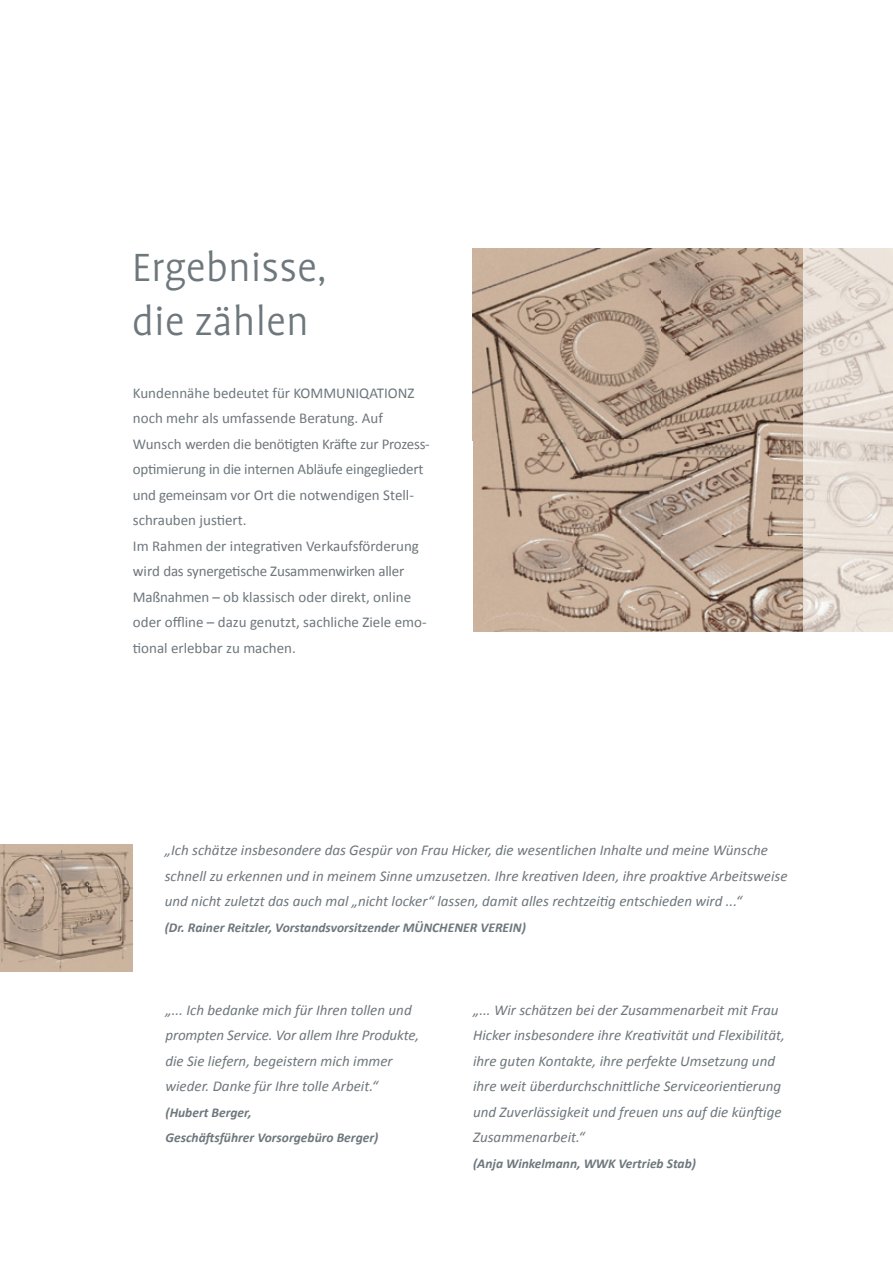
<style>
.page{position:relative;width:893px;height:1263px;background:#fff}
.page>*{position:absolute;margin:0;border:0;box-sizing:border-box;transform-origin:0 0}
.t1{font:300 45px/54px "Profile";color:#6e777c}
.t2{font:italic 15px/25.5px "Calibri";color:#6e777c}
.t3{font:15px/25.5px "Calibri";color:#6e777c}
.t4{font:italic 700 13.5px/25.5px "Calibri";color:#6e777c}
</style>
<div class="page">
<img style="left:473px;top:248px;width:331px;height:383px">
<svg style="left:804px;top:248px;width:89px;height:384px;background:#e5dcd4"></svg>
<img style="left:0;top:844px;width:133px;height:128px">
<h1 class="t1" style="left:132px;top:241px;width:197px">Ergebnisse, die zählen</h1>
<p class="t3" style="left:133px;top:379px;width:299px">Kundennähe bedeutet für KOMMUNIQATIONZ noch mehr als umfassende Beratung. Auf Wunsch werden die benötigten Kräfte zur Prozess&shy;optimierung in die internen Abläufe eingegliedert und gemeinsam vor Ort die notwendigen Stell&shy;schrauben justiert.<br>Im Rahmen der integrativen Verkaufsförderung wird das synergetische Zusammenwirken aller Maßnahmen – ob klassisch oder direkt, online oder offline – dazu genutzt, sachliche Ziele emo&shy;tional erlebbar zu machen.</p>
<p class="t2" style="left:165px;top:837px;width:624px">„Ich schätze insbesondere das Gespür von Frau Hicker, die wesentlichen Inhalte und meine Wünsche schnell zu erkennen und in meinem Sinne umzusetzen. Ihre kreativen Ideen, ihre proaktive Arbeitsweise und nicht zuletzt das auch mal „nicht locker“ lassen, damit alles rechtzeitig entschieden wird ...“</p>
<p class="t4" style="left:165px;top:914px;width:363px">(Dr. Rainer Reitzler, Vorstandsvorsitzender MÜNCHENER VEREIN)</p>
<p class="t2" style="left:165px;top:996px;width:255px">„... Ich bedanke mich für Ihren tollen und prompten Service. Vor allem Ihre Produkte, die Sie liefern, begeistern mich immer wieder. Danke für Ihre tolle Arbeit.“</p>
<p class="t4" style="left:165px;top:1099px;width:214px">(Hubert Berger,<br>Geschäftsführer Vorsorge büro Berger)</p>
<p class="t2" style="left:473px;top:996px;width:313px">„... Wir schätzen bei der Zusammenarbeit mit Frau Hicker insbesondere ihre Kreativität und Flexibilität, ihre guten Kontakte, ihre perfekte Umsetzung und ihre weit überdurchschnittliche Serviceorientierung und Zuverlässigkeit und freuen uns auf die künftige Zusammenarbeit.“</p>
<p class="t4" style="left:473px;top:1150px;width:225px">(Anja Winkelmann, WWK Vertrieb Stab)</p>
</div>
